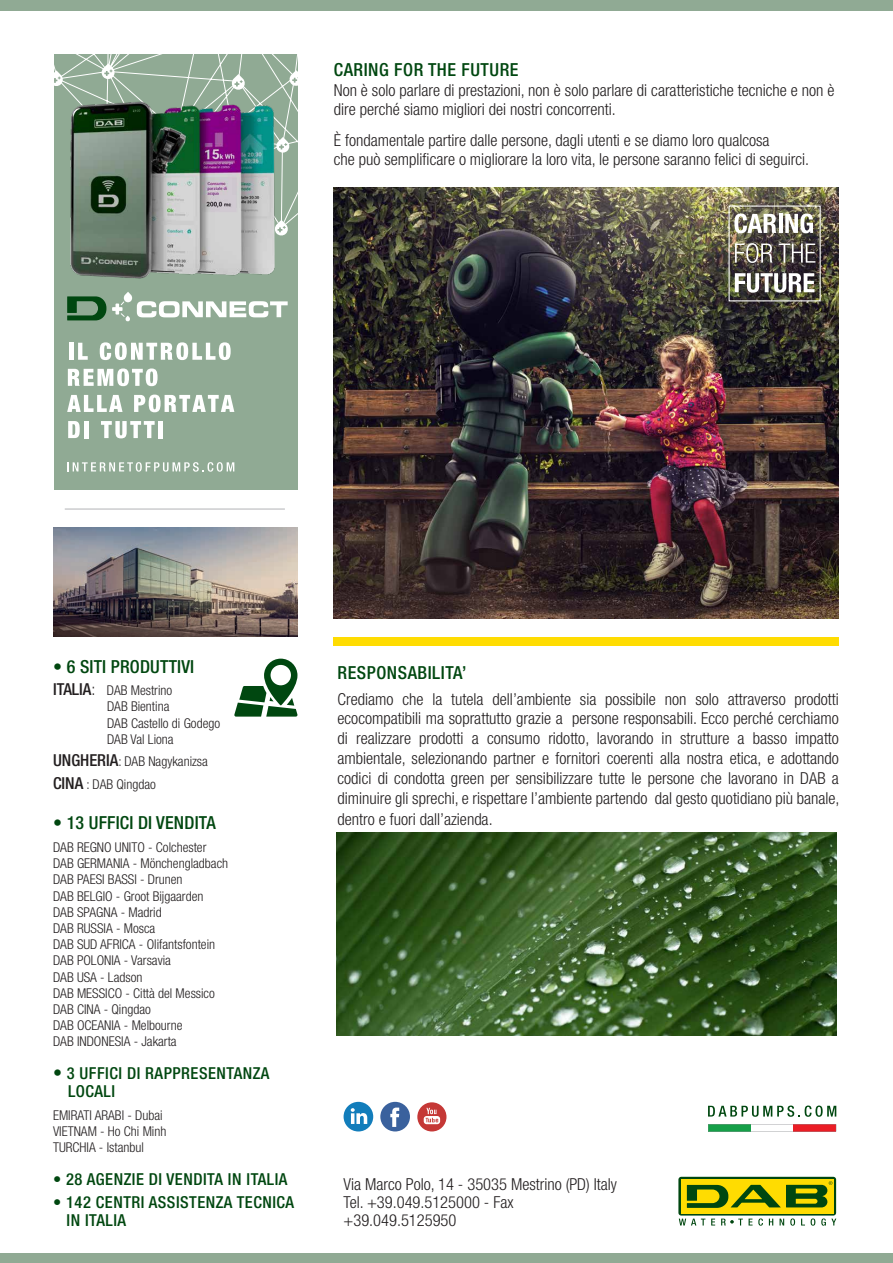
<style>
.page{position:relative;width:893px;height:1263px;background:#fff}
.page>*{position:absolute;margin:0;border:0;box-sizing:border-box;transform-origin:0 0}
.t1{font:500 condensed 18px "Helvetica Neue LT";letter-spacing:.02em;color:#004710}
.t2{font:300 condensed 16.5px/19.8px "Helvetica Neue LT";color:#231f20}
.t3{font:500 condensed 16.5px/18px "Helvetica Neue LT";letter-spacing:.03em;color:#004710}
.t4{font:300 condensed 13.5px/16.2px "Helvetica Neue LT";color:#231f20}
.s1{font-weight:900}
.s2{font-weight:500;font-size:16.5px}
.s3{font-size:16.5px}
.s4{font-weight:900;font-size:18px}
</style>
<div class="page">
<div style="left:54px;top:54px;width:244px;height:436px;background:#90aa94"></div>
<svg style="left:54px;top:54px;width:244px;height:181px"></svg>
<hr style="left:65px;top:509px;width:220px;height:1px;background:#b2b3b7">
<img style="left:53px;top:528px;width:245px;height:108px">
<svg style="left:234px;top:659px;width:63px;height:58px"></svg>
<svg style="left:708px;top:1105px;width:128px;height:12px"></svg>
<svg style="left:708px;top:1124px;width:128px;height:7px"></svg>
<svg style="left:380px;top:1102px;width:30px;height:29px"></svg>
<svg style="left:344px;top:1102px;width:29px;height:29px"></svg>
<div style="left:417px;top:1102px;width:29px;height:29px;background:#c53836;border-radius:50%"></div>
<svg style="left:424px;top:1108px;width:16px;height:16px"></svg>
<svg style="left:679px;top:1218px;width:26px;height:7px"></svg>
<svg style="left:711px;top:1218px;width:4px;height:7px"></svg>
<svg style="left:749px;top:1218px;width:3px;height:7px"></svg>
<svg style="left:758px;top:1218px;width:5px;height:8px"></svg>
<svg style="left:769px;top:1218px;width:4px;height:7px"></svg>
<svg style="left:780px;top:1218px;width:4px;height:7px"></svg>
<svg style="left:790px;top:1218px;width:5px;height:7px"></svg>
<svg style="left:801px;top:1218px;width:4px;height:7px"></svg>
<svg style="left:811px;top:1218px;width:4px;height:7px"></svg>
<svg style="left:821px;top:1218px;width:15px;height:7px"></svg>
<svg style="left:678px;top:1177px;width:158px;height:38px"></svg>
<div style="left:681px;top:1179px;width:153px;height:34px;background:#ffdc01"></div>
<svg style="left:721px;top:1218px;width:22px;height:7px"></svg>
<svg style="left:687px;top:1181px;width:145px;height:27px"></svg>
<svg style="left:67px;top:296px;width:39px;height:24px"></svg>
<svg style="left:112px;top:292px;width:176px;height:30px"></svg>
<div style="left:69px;top:343px;width:5px;height:17px;background:#fff"></div>
<svg style="left:78px;top:343px;width:10px;height:17px"></svg>
<svg style="left:100px;top:342px;width:131px;height:18px"></svg>
<svg style="left:68px;top:368px;width:90px;height:18px"></svg>
<svg style="left:67px;top:395px;width:56px;height:17px"></svg>
<svg style="left:134px;top:395px;width:100px;height:17px"></svg>
<svg style="left:68px;top:421px;width:12px;height:17px"></svg>
<hr style="left:84px;top:421px;width:4px;height:17px;background:#fff">
<svg style="left:101px;top:421px;width:54px;height:17px"></svg>
<div style="left:158px;top:421px;width:5px;height:17px;background:#fff"></div>
<svg style="left:67px;top:462px;width:167px;height:10px"></svg>
<img style="left:336px;top:833px;width:500px;height:202px">
<img style="left:65px;top:93px;width:214px;height:186px">
<img style="left:334px;top:187px;width:505px;height:431px">
<svg style="left:734px;top:213px;width:42px;height:20px"></svg>
<hr style="left:779px;top:214px;width:3px;height:19px;background:#fff">
<svg style="left:785px;top:213px;width:28px;height:20px"></svg>
<svg style="left:735px;top:243px;width:37px;height:20px"></svg>
<svg style="left:779px;top:244px;width:36px;height:19px"></svg>
<svg style="left:735px;top:273px;width:79px;height:20px"></svg>
<div style="left:0;top:0;width:893px;height:11px;background:#90aa94"></div>
<div style="left:0;top:1254px;width:893px;height:9px;background:#90aa94"></div>
<div style="left:334px;top:637px;width:505px;height:8px;background:#ffdc01"></div>
<p class="t1" style="left:334px;top:59px;width:186px">CARING FOR THE FUTURE</p>
<p class="t2" style="left:334px;top:80px;width:502px">Non è solo parlare di prestazioni, non è solo parlare di caratteristiche tecniche e non è dire perché siamo migliori dei nostri concorrenti.</p>
<p class="t2" style="left:334px;top:130px;width:477px">È fondamentale partire dalle persone, dagli utenti e se diamo loro qualcosa<br>che può semplificare o migliorare la loro vita, le persone saranno felici di seguirci.</p>
<p class="t1" style="left:53px;top:656px;width:143px"><span class="s1">•</span> 6 SITI PRODUTTIVI</p>
<p class="t4" style="left:107px;top:682px;width:115px;text-indent:-54px"><span class="s2">ITALIA</span><span class="s3">:</span> DAB Mestrino<br>DAB Bientina<br>DAB Castello di Godego<br>DAB Val Liona</p>
<p class="t4" style="left:53px;top:750px;width:156px;line-height:22.5px"><span class="s2">UNGHERIA</span>: DAB Nagykanizsa<br><span class="s2">CINA</span> : DAB Qingdao</p>
<p class="t1" style="left:53px;top:812px;width:164px"><span class="s1">•</span> 13 UFFICI DI VENDITA</p>
<p class="t4" style="left:53px;top:839px;width:177px">DAB REGNO UNITO - Colchester<br>DAB GERMANIA - Mönchengladbach<br>DAB PAESI BASSI - Drunen<br>DAB BELGIO - Groot Bijgaarden<br>DAB SPAGNA - Madrid<br>DAB RUSSIA - Mosca<br>DAB SUD AFRICA - Olifantsfontein<br>DAB POLONIA - Varsavia<br>DAB USA - Ladson<br>DAB MESSICO - Città del Messico<br>DAB CINA - Qingdao<br>DAB OCEANIA - Melbourne<br>DAB INDONESIA - Jakarta</p>
<p class="t3" style="left:68px;top:1064px;width:203px;text-indent:-15px"><span class="s4">•</span> 3 UFFICI DI RAPPRESENTANZA<br>LOCALI</p>
<p class="t4" style="left:53px;top:1107px;width:115px">EMIRATI ARABI - Dubai<br>VIETNAM - Ho Chi Minh<br>TURCHIA - Istanbul</p>
<p class="t3" style="left:53px;top:1170px;width:236px"><span class="s1">•</span> 28 AGENZIE DI VENDITA IN ITALIA</p>
<p class="t3" style="left:67px;top:1193px;width:229px;text-indent:-13px"><span class="s1">•</span> 142 CENTRI ASSISTENZA TECNICA<br>IN ITALIA</p>
<p class="t1" style="left:338px;top:662px;width:130px">RESPONSABILITA’</p>
<p class="t2" style="left:338px;top:689px;width:503px;text-align:justify">Crediamo che la tutela dell’ambiente sia possibile non solo attraverso prodotti ecocompatibili ma soprattutto grazie a persone responsabili. Ecco perché cerchiamo di realizzare prodotti a consumo ridotto, lavorando in strutture a basso impatto ambientale, selezionando partner e fornitori coerenti alla nostra etica, e adottando codici di condotta green per sensibilizzare tutte le persone che lavorano in DAB a diminuire gli sprechi, e rispettare l’ambiente partendo dal gesto quotidiano più banale,</p>
<p class="t2" style="left:338px;top:809px;width:157px">dentro e fuori dall’azienda.</p>
<p class="t2" style="left:344px;top:1175px;width:275px;line-height:18px">Via Marco Polo, 14 - 35035 Mestrino (PD) Italy<br>Tel. +39.049.5125000 - Fax +39.049.5125950</p>
</div>
